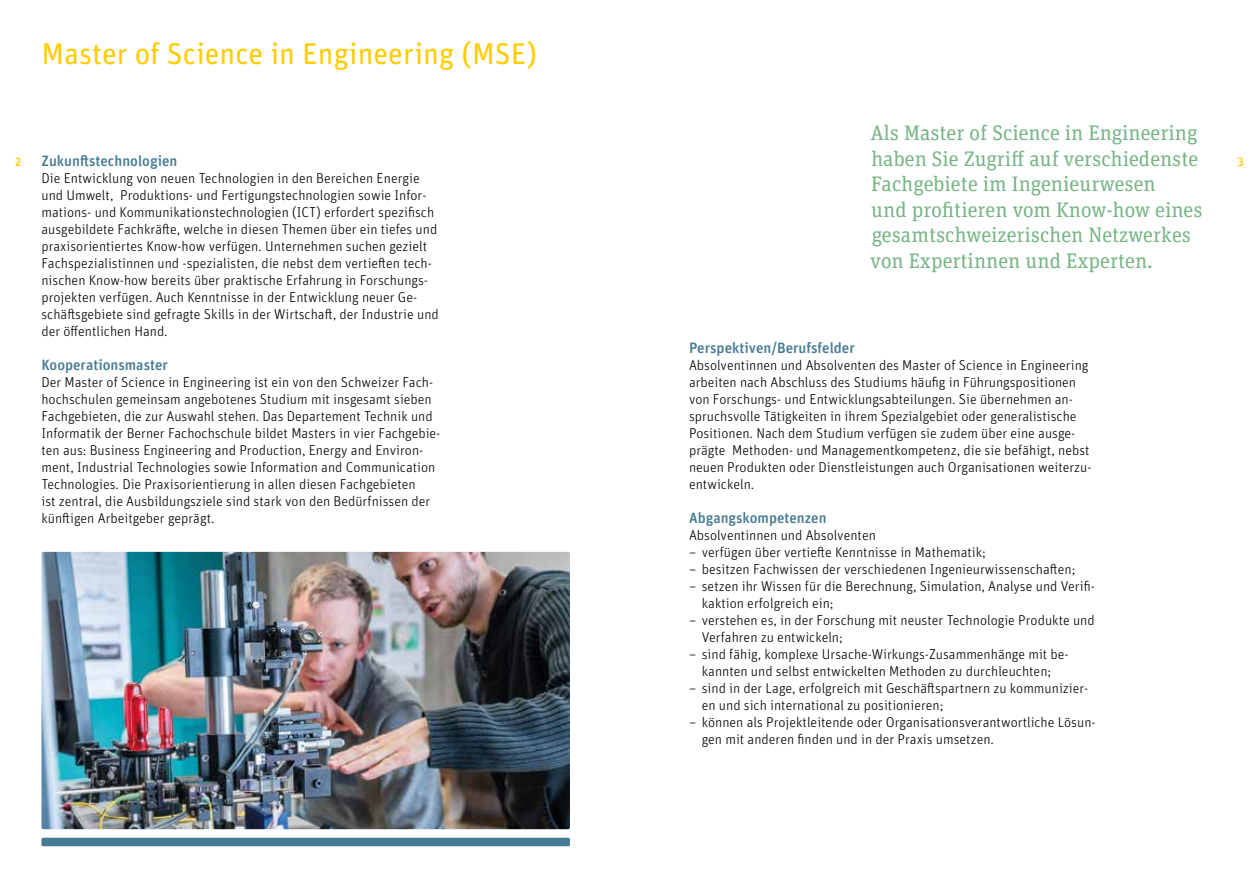
<style>
.page{position:relative;width:1259px;height:893px;background:#fff}
.page>*{position:absolute;margin:0;border:0;box-sizing:border-box;transform-origin:0 0}
.t1{font:30px "Unit Rounded Pro";color:#fc0}
.t2{font:21px/25.5px "Unit Slab Pro";color:#77b585}
.t3{font:500 15px "Unit Rounded Pro";color:#467d95}
.t4{font:300 14.25px/17px "Unit Rounded Pro";color:#000}
.t5{font:500 12px "Unit Rounded Pro";color:#fc0}
</style>
<div class="page">
<img style="left:41px;top:552px;width:529px;height:277px">
<div style="left:41px;top:838px;width:529px;height:8px;background:#467d95;border-radius:2px"></div>
<h1 class="t1" style="left:41px;top:33px;width:497px">Master of Science in Engineering (MSE)</h1>
<h2 class="t2" style="left:870px;top:120px;width:333px">Als Master of Science in Engineering haben Sie Zugriff auf verschiedenste Fachgebiete im Ingenieurwesen<br>und profitieren vom Know-how eines gesamtschweizerischen Netzwerkes von Expertinnen und Experten.</h2>
<p class="t5" style="left:15px;top:153px;width:8px">2</p>
<p class="t3" style="left:41px;top:150px;width:137px">Zukunftstechnologien</p>
<p class="t5" style="left:1237px;top:153px;width:8px">3</p>
<p class="t4" style="left:41px;top:169px;width:399px">Die Entwicklung von neuen Technologien in den Bereichen Energie und Umwelt, Produktions- und Fertigungstechnologien sowie Infor&shy;mations- und Kommunikationstechnologien (ICT) erfordert spezifisch ausgebildete Fachkräfte, welche in diesen Themen über ein tiefes und praxisorientiertes Know-how verfügen. Unternehmen suchen gezielt Fachspezialistinnen und -spezialisten, die nebst dem vertieften tech&shy;nischen Know-how bereits über praktische Erfahrung in Forschungs&shy;projekten verfügen. Auch Kenntnisse in der Entwicklung neuer Ge&shy;schäftsgebiete sind gefragte Skills in der Wirtschaft, der Industrie und der öffentlichen Hand.</p>
<p class="t3" style="left:41px;top:354px;width:128px">Kooperationsmaster</p>
<p class="t4" style="left:41px;top:373px;width:400px">Der Master of Science in Engineering ist ein von den Schweizer Fach&shy;hochschulen gemeinsam angebotenes Studium mit insgesamt sieben Fachgebieten, die zur Auswahl stehen. Das Departement Technik und Informatik der Berner Fachochschule bildet Masters in vier Fachgebie&shy;ten aus: Business Engineering and Production, Energy and Environ&shy;ment, Industrial Technologies sowie Information and Communication Technologies. Die Praxisorientierung in allen diesen Fachgebieten<br>ist zentral, die Ausbildungsziele sind stark von den Bedürfnissen der künftigen Arbeitgeber geprägt.</p>
<p class="t3" style="left:689px;top:337px;width:167px">Perspektiven/Berufsfelder</p>
<p class="t4" style="left:689px;top:356px;width:404px">Absolventinnen und Absolventen des Master of Science in Engineering arbeiten nach Abschluss des Studiums häufig in Führungspositionen von Forschungs- und Entwicklungsabteilungen. Sie übernehmen an&shy;spruchsvolle Tätigkeiten in ihrem Spezialgebiet oder generalistische Positionen. Nach dem Studium verfügen sie zudem über eine ausge&shy;prägte Methoden- und Managementkompetenz, die sie befähigt, nebst neuen Produkten oder Dienstleistungen auch Organisationen weiterzu&shy;entwickeln.</p>
<p class="t3" style="left:689px;top:507px;width:139px">Abgangskompetenzen</p>
<p class="t4" style="left:689px;top:526px;width:188px">Absolventinnen und Absolventen</p>
<p class="t4" style="left:689px;top:543px;width:298px">– verfügen über vertiefte Kenntnisse in Mathematik;</p>
<p class="t4" style="left:689px;top:560px;width:388px">– besitzen Fachwissen der verschiedenen Ingenieurwissenschaften;</p>
<p class="t4" style="left:702px;top:577px;width:395px;text-indent:-13px">– setzen ihr Wissen für die Berechnung, Simulation, Analyse und Verifi&shy;kaktion erfolgreich ein;</p>
<p class="t4" style="left:702px;top:611px;width:394px;text-indent:-13px">– verstehen es, in der Forschung mit neuster Technologie Produkte und<br>Verfahren zu entwickeln;</p>
<p class="t4" style="left:689px;top:645px;width:381px;text-align:center">– sind fähig, komplexe Ursache-Wirkungs-Zusammenhänge mit be&shy;kannten und selbst entwickelten Methoden zu durchleuchten;</p>
<p class="t4" style="left:702px;top:679px;width:388px;text-indent:-13px">– sind in der Lage, erfolgreich mit Geschäftspartnern zu kommunizier&shy;en und sich international zu positionieren;</p>
<p class="t4" style="left:702px;top:713px;width:395px;text-indent:-13px">– können als Projektleitende oder Organisationsverantwortliche Lösun&shy;gen mit anderen finden und in der Praxis umsetzen.</p>
</div>
